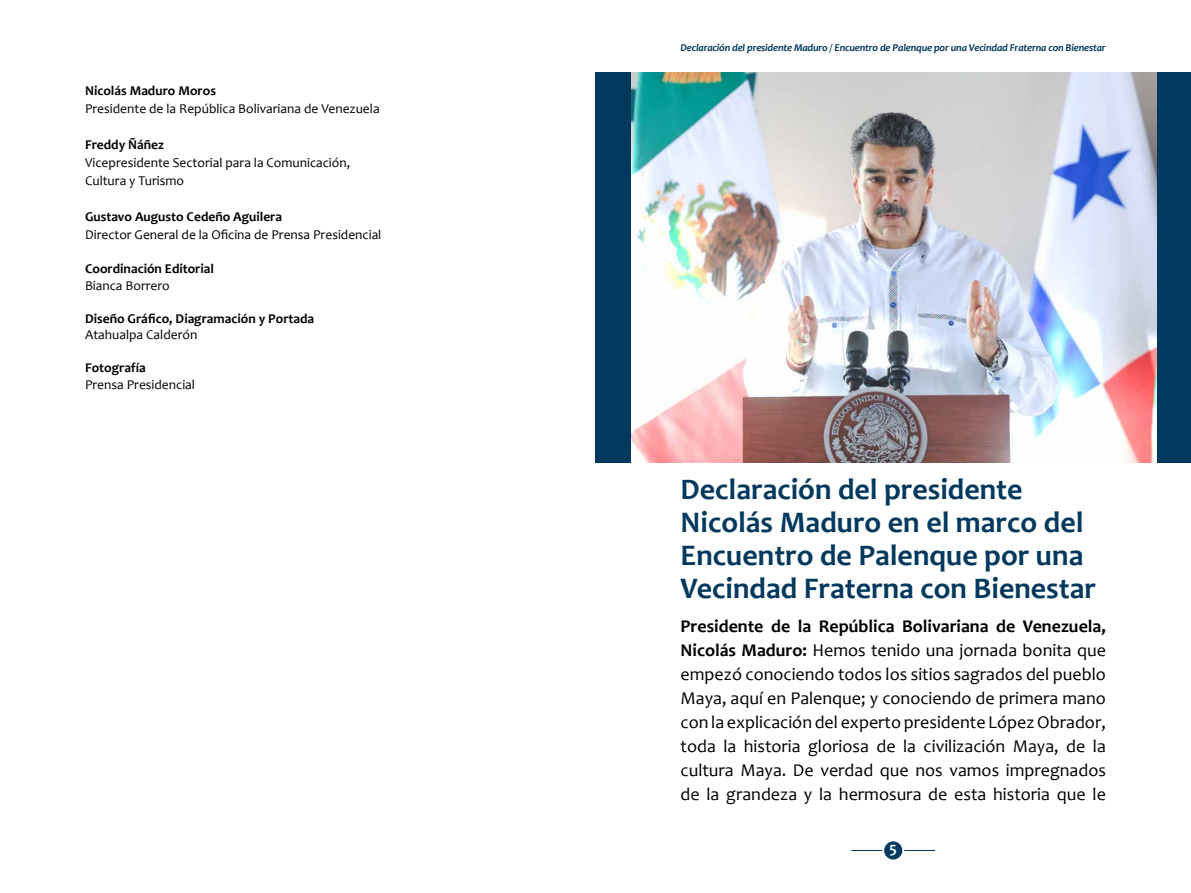
<style>
.page{position:relative;width:1191px;height:893px;background:#fff}
.page>*{position:absolute;margin:0;border:0;box-sizing:border-box;transform-origin:0 0}
.t1{font:700 30px/33px "Candara";color:#00395d}
.t2{font:18px/24px "Candara";color:#000;text-align:justify}
.t3{font:700 15.75px "Candara";color:#fff}
.t4{font:13.5px/18px "Candara";color:#000}
.t5{font:700 13.5px "Candara";color:#000}
.t6{font:italic 700 10.5px "Candara";letter-spacing:-.015em;color:#00395d}
.s1{font-weight:700}
</style>
<div class="page">
<div style="left:884px;top:841px;width:18px;height:18px;background:#00395d;border-radius:50%"></div>
<hr style="left:851px;top:850px;width:31px;height:1px;background:#00395d">
<hr style="left:904px;top:850px;width:31px;height:1px;background:#00395d">
<div style="left:595px;top:72px;width:596px;height:390px;background:#00395d"></div>
<img style="left:631px;top:72px;width:526px;height:390px">
<p class="t5" style="left:85px;top:82px;width:132px">Nicolás Maduro Moros</p>
<p class="t4" style="left:85px;top:99px;width:296px">Presidente de la República Bolivariana de Venezuela</p>
<p class="t5" style="left:85px;top:136px;width:80px">Freddy Ñáñez</p>
<p class="t4" style="left:85px;top:153px;width:266px">Vicepresidente Sectorial para la Comunicación,<br>Cultura y Turismo</p>
<p class="t5" style="left:85px;top:208px;width:198px">Gustavo Augusto Cedeño Aguilera</p>
<p class="t4" style="left:85px;top:225px;width:298px">Director General de la Oficina de Prensa Presidencial</p>
<p class="t5" style="left:85px;top:260px;width:130px">Coordinación Editorial</p>
<p class="t4" style="left:85px;top:276px;width:86px">Bianca Borrero</p>
<p class="t5" style="left:85px;top:310px;width:230px">Diseño Gráfico, Diagramación y Portada</p>
<p class="t4" style="left:85px;top:326px;width:114px">Atahualpa Calderón</p>
<p class="t5" style="left:85px;top:359px;width:62px">Fotografía</p>
<p class="t4" style="left:85px;top:375px;width:111px">Prensa Presidencial</p>
<p class="t6" style="left:680px;top:41px;width:426px">Declaración del presidente Maduro / Encuentro de Palenque por una Vecindad Fraterna con Bienestar</p>
<h1 class="t1" style="left:680px;top:472px;width:417px">Declaración del presidente<br>Nicolás Maduro en el marco del<br>Encuentro de Palenque por una<br>Vecindad Fraterna con Bienestar</h1>
<p class="t2" style="left:680px;top:614px;width:427px"><span class="s1">Presidente de la República Bolivariana de Venezuela, Nicolás Maduro:</span> Hemos tenido una jornada bonita que empezó conociendo todos los sitios sagrados del pueblo Maya, aquí en Palenque; y conociendo de primera mano con la explicación del experto presidente López Obrador, toda la historia gloriosa de la civilización Maya, de la cultura Maya. De verdad que nos vamos impregnados de la grandeza y la hermosura de esta historia que le</p>
<p class="t3" style="left:889px;top:838px;width:9px">5</p>
</div>
